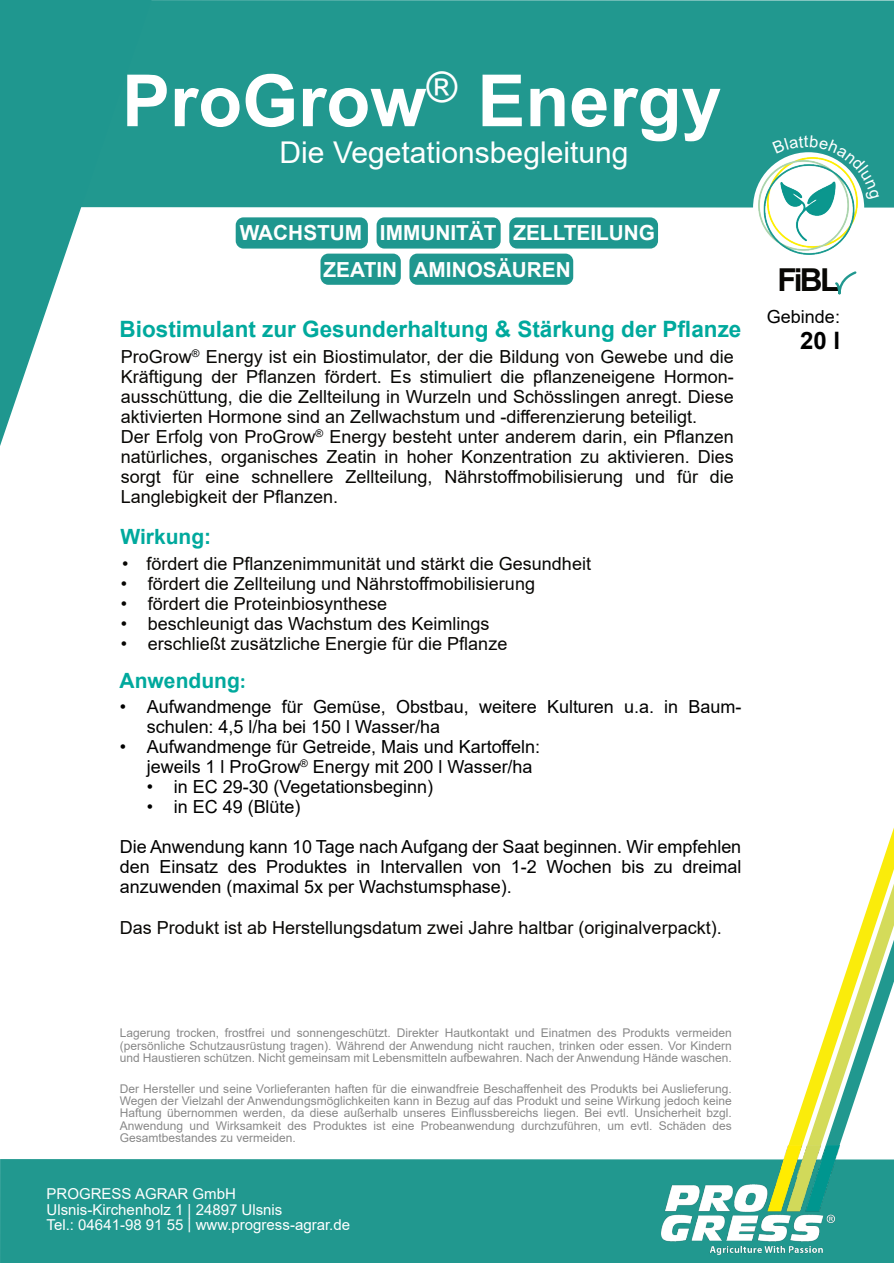
<style>
.page{position:relative;width:894px;height:1263px;background:#fff}
.page>*{position:absolute;margin:0;border:0;box-sizing:border-box;transform-origin:0 0}
.t1{font:700 72px "Arial";color:#fff}
.t2{font:700 31.65px "Arial";color:#080704}
.t3{font:30px "Arial";color:#fff}
.t4{font:700 24px "Arial";color:#000}
.t5{font:700 22.5px "Arial";color:#00a99d}
.t6{font:700 21px "Arial";color:#00a99d}
.t7{font:700 20.85px/36.3px "Arial";color:#fff}
.t8{font:18px/20.1px "Arial";color:#080704}
.t9{font:18px/20.1px "Arial";letter-spacing:-.005em;color:#000}
.t10{font:16.5px "Arial";color:#fff}
.t11{font:15px/15.5px "Arial";color:#fff}
.t12{font:12px/12.5px "Arial";color:rgb(0 0 0/.47);text-align:justify}
.s1{font-family:"Calibri"}
</style>
<div class="page">
<div style="left:0;top:1159px;width:893px;height:104px;background:#21988f"></div>
<div style="left:164px;top:0;width:729px;height:208px;background:#21988f"></div>
<svg style="left:796px;top:1074px;width:16px;height:71px"></svg>
<svg style="left:812px;top:830px;width:81px;height:362px"></svg>
<img style="left:661px;top:1145px;width:178px;height:109px">
<div style="left:752px;top:152px;width:111px;height:111px;background:#fff;border-radius:50%"></div>
<img style="left:758px;top:158px;width:99px;height:97px">
<svg style="left:835px;top:271px;width:22px;height:24px"></svg>
<svg style="left:0;top:0;width:164px;height:446px;fill:#21988f"></svg>
<div style="left:376px;top:217px;width:124px;height:32px;background:#1f978f;border-radius:8px"></div>
<div style="left:320px;top:254px;width:80px;height:31px;background:#1f978f;border-radius:8px"></div>
<div style="left:509px;top:217px;width:148px;height:32px;background:#1f978f;border-radius:8px"></div>
<div style="left:409px;top:254px;width:164px;height:31px;background:#1f978f;border-radius:8px"></div>
<div style="left:235px;top:217px;width:133px;height:32px;background:#1f978f;border-radius:8px"></div>
<svg style="left:772px;top:136px;width:31px;height:18px"></svg>
<svg style="left:809px;top:135px;width:70px;height:65px"></svg>
<h1 class="t1" style="left:122px;top:74px;width:601px">ProGrow<sup>®</sup> Energy</h1>
<h3 class="t3" style="left:279px;top:141px;width:350px">Die Vegetationsbegleitung</h3>
<p class="t7" style="left:323px;top:217px;width:174px;text-indent:56px">IMMUNITÄT<br>ZEATIN</p>
<p class="t7" style="left:240px;top:217px;width:124px">WACHSTUM</p>
<p class="t7" style="left:413px;top:217px;width:243px;text-indent:100px">ZELLTEILUNG<br>AMINOSÄUREN</p>
<p class="t5" style="left:119px;top:321px;width:623px">Biostimulant zur Gesunderhaltung &amp; Stärkung der Pflanze</p>
<p class="t8" style="left:121px;top:348px;width:614px">ProGrow<sup>®</sup> Energy ist ein Biostimulator, der die Bildung von Gewebe und die Kräftigung der Pflanzen fördert. Es stimuliert die pflanzeneigene Hormon&shy;ausschüttung, die die Zellteilung in Wurzeln und Schösslingen anregt. Diese aktivierten Hormone sind an Zellwachstum und -differenzierung beteiligt.<br>Der Erfolg von ProGrow<sup>®</sup> Energy besteht unter anderem darin, ein Pflanzen natürliches, organisches Zeatin in hoher Konzentration zu aktivieren. Dies sorgt für eine schnellere Zellteilung, Nährstoffmobilisierung und für die Langlebigkeit der Pflanzen.</p>
<p class="t6" style="left:120px;top:529px;width:92px">Wirkung:</p>
<p class="t8" style="left:122px;top:555px;width:470px">• fördert die Pflanzenimmunität und stärkt die Gesundheit</p>
<p class="t8" style="left:121px;top:575px;width:415px">• fördert die Zellteilung und Nährstoffmobilisierung</p>
<p class="t8" style="left:121px;top:595px;width:268px">• fördert die Proteinbiosynthese</p>
<p class="t8" style="left:121px;top:615px;width:370px">• beschleunigt das Wachstum des Keimlings</p>
<p class="t8" style="left:121px;top:635px;width:388px">• erschließt zusätzliche Energie für die Pflanze</p>
<p class="t6" style="left:120px;top:672px;width:127px">Anwendung<span class="s1">:</span></p>
<p class="t9" style="left:147px;top:698px;width:595px;text-indent:-27px">• Aufwandmenge für Gemüse, Obstbau, weitere Kulturen u.a. in Baum&shy;schulen: 4,5 l/ha bei 150 l Wasser/ha</p>
<p class="t9" style="left:147px;top:738px;width:394px;text-indent:-27px">• Aufwandmenge für Getreide, Mais und Kartoffeln: jeweils 1 l ProGrow<sup>®</sup> Energy mit 200 l Wasser/ha</p>
<p class="t9" style="left:147px;top:778px;width:287px">• in EC 29-30 (Vegetationsbeginn)</p>
<p class="t9" style="left:147px;top:798px;width:155px">• in EC 49 (Blüte)</p>
<p class="t9" style="left:120px;top:838px;width:622px;text-align:justify">Die Anwendung kann 10 Tage nach Aufgang der Saat beginnen. Wir empfehlen den Einsatz des Produktes in Intervallen von 1-2 Wochen bis zu dreimal anzuwenden (maximal 5x per Wachstumsphase).</p>
<p class="t8" style="left:120px;top:919px;width:603px">Das Produkt ist ab Herstellungsdatum zwei Jahre haltbar (originalverpackt).</p>
<p class="t10" style="left:803px;top:135px;width:6px">t</p>
<h2 class="t2" style="left:777px;top:268px;width:63px">FiBL</h2>
<p class="t9" style="left:766px;top:309px;width:75px">Gebinde:</p>
<h3 class="t4" style="left:799px;top:331px;width:41px">20 l</h3>
<p class="t12" style="left:120px;top:1028px;width:613px">Lagerung trocken, frostfrei und sonnengeschützt. Direkter Hautkontakt und Einatmen des Produkts vermeiden (persönliche Schutzausrüstung tragen). Während der Anwendung nicht rauchen, trinken oder essen. Vor Kindern und Haustieren schützen. Nicht gemeinsam mit Lebensmitteln aufbewahren. Nach der Anwendung Hände waschen.</p>
<p class="t12" style="left:120px;top:1083px;width:613px">Der Hersteller und seine Vorlieferanten haften für die einwandfreie Beschaffenheit des Produkts bei Auslieferung.<br>Wegen der Vielzahl der Anwendungsmöglichkeiten kann in Bezug auf das Produkt und seine Wirkung jedoch keine Haftung übernommen werden, da diese außerhalb unseres Einflussbereichs liegen. Bei evtl. Unsicherheit bzgl.<br>Anwendung und Wirksamkeit des Produktes ist eine Probeanwendung durchzuführen, um evtl. Schäden des Gesamtbestandes zu vermeiden.</p>
<p class="t11" style="left:47px;top:1188px;width:305px">PROGRESS AGRAR GmbH<br>Ulsnis-Kirchenholz 1 | 24897 Ulsnis<br>Tel.: 04641-98 91 55 | www.progress-agrar.de</p>
</div>
